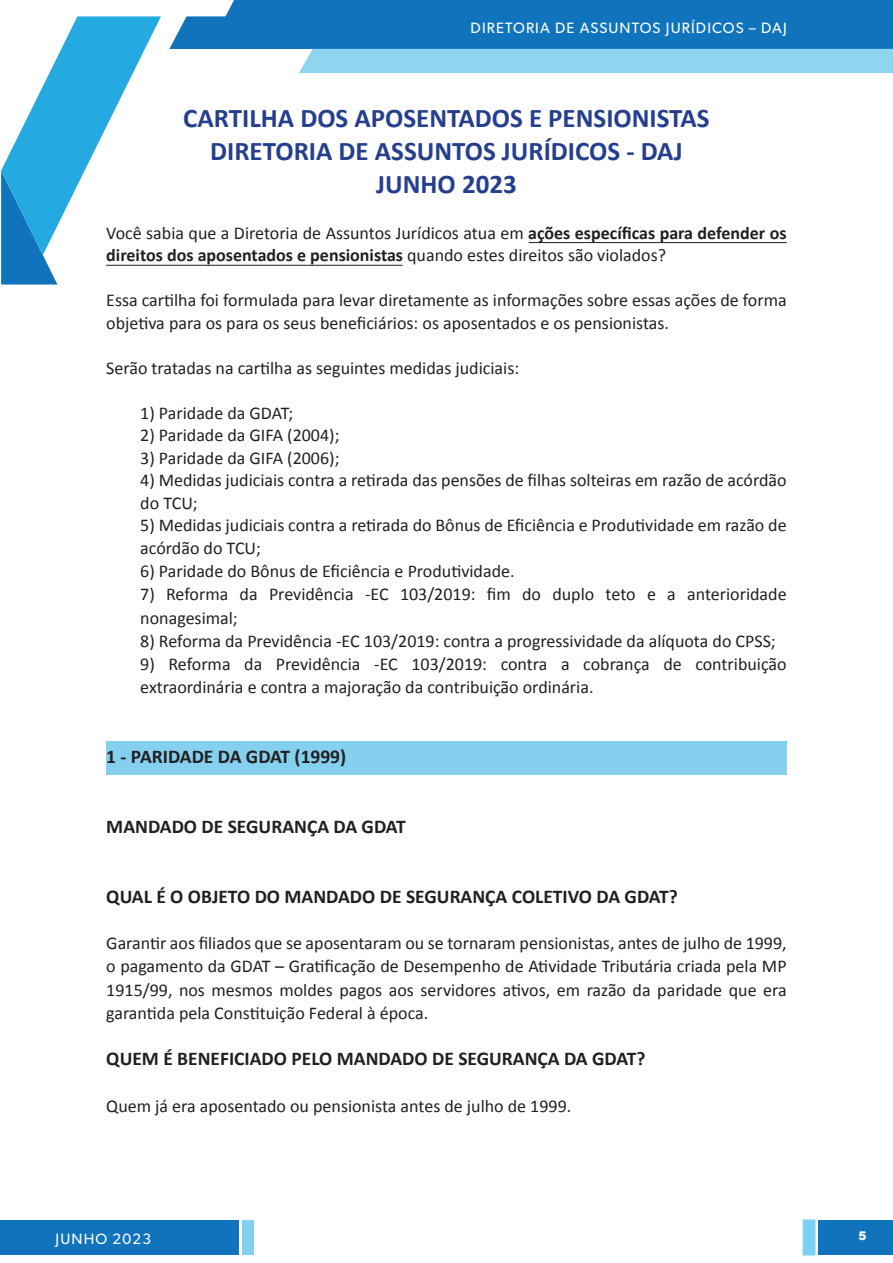
<style>
.page{position:relative;width:893px;height:1263px;background:#fff}
.page>*{position:absolute;margin:0;border:0;box-sizing:border-box;transform-origin:0 0}
.t1{font:700 27px/33px "Calibri";color:#253f8e;text-align:center}
.t2{font:700 19.5px "Calibri";color:#231f20}
.t3{font:18px/23.2px "Calibri";color:#231f20}
.t4{font:15px "Gibson";letter-spacing:.075em;color:#fff}
.t5{font:900 12px "Arial";color:#fff}
.s1{font-weight:700}
</style>
<div class="page">
<div style="left:803px;top:1219px;width:12px;height:36px;background:#79d2f6;border:2px solid #85d0ef"></div>
<div style="left:818px;top:1220px;width:75px;height:35px;background:#1073bb"></div>
<svg style="left:169px;top:0;width:724px;height:73px;background:#4799cf"></svg>
<div style="left:0;top:1220px;width:238px;height:35px;background:#1073bb"></div>
<div style="left:242px;top:1220px;width:12px;height:35px;background:#85d0ef"></div>
<div style="left:106px;top:741px;width:681px;height:33px;background:#85d0ef"></div>
<svg style="left:1px;top:16px;width:160px;height:759px"></svg>
<hr style="left:529px;top:242px;width:258px;height:1px;background:#231f20">
<hr style="left:106px;top:265px;width:297px;height:1px;background:#231f20">
<p class="t4" style="left:471px;top:18px;width:318px">DIRETORIA DE ASSUNTOS JURÍDICOS – DAJ</p>
<h1 class="t1" style="left:183px;top:101px;width:528px">CARTILHA DOS APOSENTADOS E PENSIONISTAS<br>DIRETORIA DE ASSUNTOS JURÍDICOS - DAJ<br>JUNHO 2023</h1>
<p class="t3" style="left:106px;top:222px;width:682px;line-height:22.5px">Você sabia que a Diretoria de Assuntos Jurídicos atua em <span class="s1">ações específicas para defender os direitos dos aposentados e pensionistas</span> quando estes direitos são violados?</p>
<p class="t3" style="left:106px;top:289px;width:682px;line-height:22.5px">Essa cartilha foi formulada para levar diretamente as informações sobre essas ações de forma objetiva para os para os seus beneficiários: os aposentados e os pensionistas.</p>
<p class="t3" style="left:106px;top:356px;width:414px">Serão tratadas na cartilha as seguintes medidas judiciais:</p>
<p class="t3" style="left:140px;top:401px;width:155px">1) Paridade da GDAT;</p>
<p class="t3" style="left:140px;top:424px;width:201px">2) Paridade da GIFA (2004);</p>
<p class="t3" style="left:140px;top:446px;width:201px">3) Paridade da GIFA (2006);</p>
<p class="t3" style="left:140px;top:469px;width:648px;line-height:22.5px">4) Medidas judiciais contra a retirada das pensões de filhas solteiras em razão de acórdão do TCU;</p>
<p class="t3" style="left:140px;top:514px;width:648px;line-height:22.5px">5) Medidas judiciais contra a retirada do Bônus de Eficiência e Produtividade em razão de acórdão do TCU;</p>
<p class="t3" style="left:140px;top:560px;width:376px">6) Paridade do Bônus de Eficiência e Produtividade.</p>
<p class="t3" style="left:140px;top:583px;width:648px">7) Reforma da Previdência -EC 103/2019: fim do duplo teto e a anterioridade nonagesimal;</p>
<p class="t3" style="left:140px;top:629px;width:637px">8) Reforma da Previdência -EC 103/2019: contra a progressividade da alíquota do CPSS;</p>
<p class="t3" style="left:140px;top:653px;width:648px">9) Reforma da Previdência -EC 103/2019: contra a cobrança de contribuição extraordinária e contra a majoração da contribuição ordinária.</p>
<p class="t2" style="left:106px;top:744px;width:241px">1 - PARIDADE DA GDAT (1999)</p>
<p class="t2" style="left:106px;top:814px;width:301px">MANDADO DE SEGURANÇA DA GDAT</p>
<p class="t2" style="left:106px;top:884px;width:573px">QUAL É O OBJETO DO MANDADO DE SEGURANÇA COLETIVO DA GDAT?</p>
<p class="t3" style="left:106px;top:932px;width:682px;text-align:justify">Garantir aos filiados que se aposentaram ou se tornaram pensionistas, antes de julho de 1999, o pagamento da GDAT – Gratificação de Desempenho de Atividade Tributária criada pela MP 1915/99, nos mesmos moldes pagos aos servidores ativos, em razão da paridade que era garantida pela Constituição Federal à época.</p>
<p class="t2" style="left:106px;top:1046px;width:541px">QUEM É BENEFICIADO PELO MANDADO DE SEGURANÇA DA GDAT?</p>
<p class="t3" style="left:106px;top:1094px;width:467px">Quem já era aposentado ou pensionista antes de julho de 1999.</p>
<p class="t4" style="left:71px;top:1229px;width:105px">SINDIRECEITA</p>
<p class="t5" style="left:859px;top:1227px;width:10px">5</p>
<p class="t4" style="left:56px;top:1230px;width:97px">JUNHO 2023</p>
</div>
